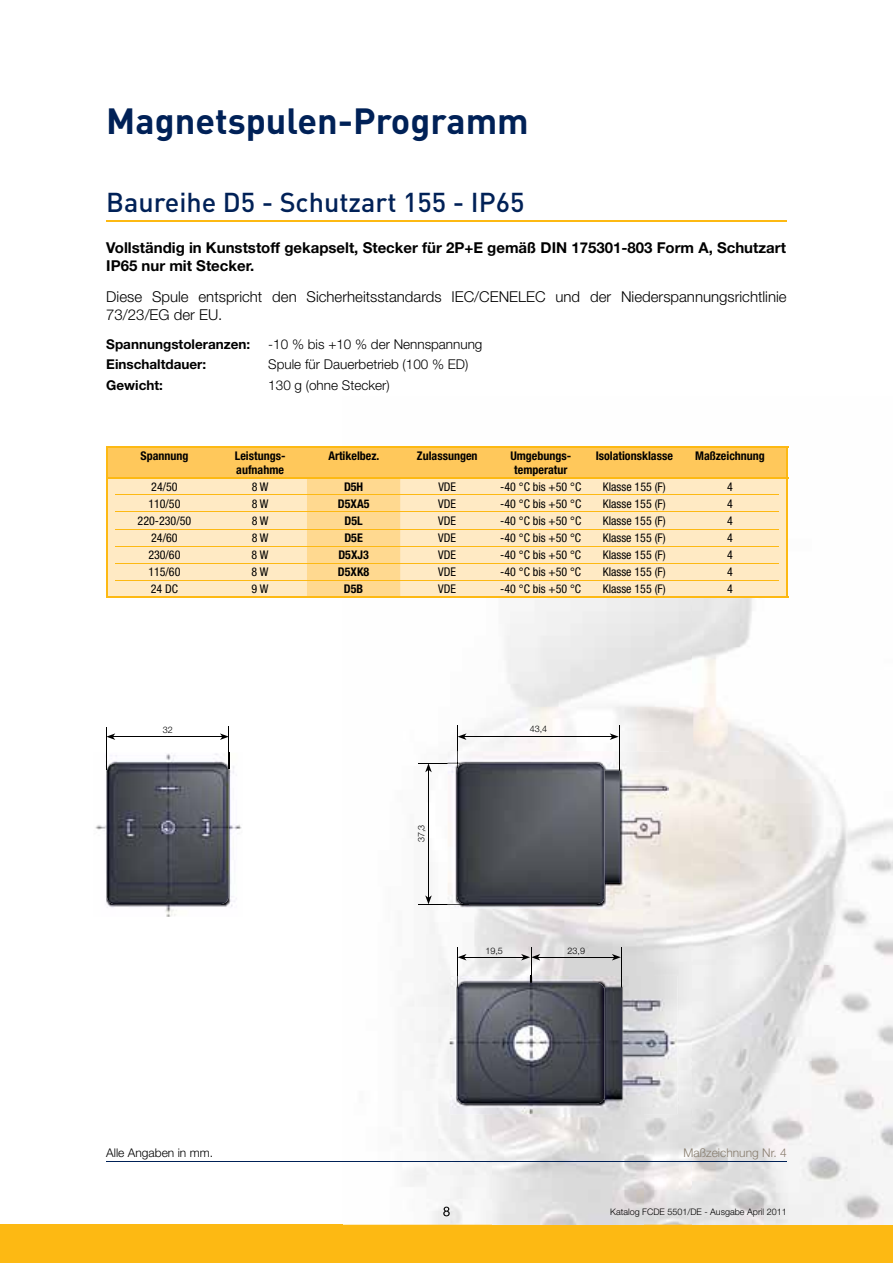
<style>
.page{position:relative;width:893px;height:1263px;background:#fff}
.page>*{position:absolute;margin:0;border:0;box-sizing:border-box;transform-origin:0 0}
.t1{font:700 36px "DINOT";color:#002157}
.t2{font:500 27px "DINOT";color:#002157}
.t3{font:300 15px/18px "Helvetica Neue LT Std";color:#000}
.t4{font:700 15px/18px "Helvetica Neue LT Std";color:#000}
.t5{font:300 13.5px "Helvetica Neue LT Std";color:#000}
.t6{font:700 13.5px "Helvetica Neue LT Std";color:#000}
.t7{font:condensed 12px "Helvetica Neue LT Std";color:#000}
.t8{font:700 condensed 12px/13.5px "Helvetica Neue LT Std";color:#000}
.t9{font:300 12px "Helvetica Neue LT Std";color:#000}
.t10{font:300 12px "Helvetica Neue LT Std";color:#887d6e}
.t11{font:300 9px "Helvetica Neue LT Std";color:#000}
</style>
<div class="page">
<div style="left:0;top:1225px;width:893px;height:38px;background:#fdb913"></div>
<img style="left:693px;top:446px;width:200px;height:779px">
<img style="left:493px;top:1114px;width:150px;height:111px">
<svg style="left:443px;top:1206px;width:7px;height:10px"></svg>
<hr style="left:418px;top:763px;width:42px;height:1px;background:#000">
<hr style="left:418px;top:904px;width:50px;height:1px;background:#000">
<hr style="left:106px;top:727px;width:1px;height:42px;background:#000">
<hr style="left:229px;top:727px;width:1px;height:42px;background:#000">
<img style="left:95px;top:753px;width:147px;height:164px">
<svg style="left:106px;top:753px;width:1px;height:16px"></svg>
<svg style="left:229px;top:753px;width:1px;height:16px"></svg>
<img style="left:107px;top:763px;width:122px;height:141px">
<img style="left:448px;top:751px;width:221px;height:158px">
<svg style="left:448px;top:904px;width:20px;height:1px"></svg>
<img style="left:457px;top:763px;width:147px;height:141px">
<img style="left:604px;top:770px;width:16px;height:113px">
<img style="left:450px;top:976px;width:227px;height:138px">
<img style="left:457px;top:982px;width:147px;height:122px">
<img style="left:604px;top:987px;width:18px;height:113px">
<hr style="left:113px;top:736px;width:109px;height:1px;background:#000">
<svg style="left:220px;top:733px;width:9px;height:7px"></svg>
<svg style="left:107px;top:733px;width:8px;height:7px"></svg>
<hr style="left:464px;top:736px;width:148px;height:1px;background:#000">
<svg style="left:610px;top:725px;width:10px;height:45px"></svg>
<svg style="left:448px;top:725px;width:18px;height:43px"></svg>
<hr style="left:428px;top:770px;width:1px;height:128px;background:#000">
<svg style="left:425px;top:895px;width:7px;height:9px"></svg>
<svg style="left:425px;top:764px;width:7px;height:8px"></svg>
<hr style="left:464px;top:957px;width:60px;height:1px;background:#000">
<svg style="left:457px;top:947px;width:9px;height:43px"></svg>
<hr style="left:538px;top:957px;width:76px;height:1px;background:#000">
<svg style="left:612px;top:947px;width:10px;height:40px"></svg>
<svg style="left:521px;top:947px;width:19px;height:35px"></svg>
<hr style="left:106px;top:220px;width:681px;height:2px;background:#fdb913">
<hr style="left:106px;top:1161px;width:681px;height:1px;background:#002157">
<svg style="left:106px;top:446px;width:682px;height:152px;background:#fedd9c"></svg>
<h1 class="t1" style="left:106px;top:96px;width:424px">Magnetspulen-Programm</h1>
<h2 class="t2" style="left:106px;top:184px;width:420px">Baureihe D5 - Schutzart 155 - IP65</h2>
<p class="t4" style="left:106px;top:238px;width:681px">Vollständig in kunststoff gekapselt, stecker für 2P+E gemäß Din 175301-803 Form A, schutzart iP65 nur mit stecker.</p>
<p class="t3" style="left:106px;top:287px;width:682px">Diese Spule entspricht den Sicherheitsstandards IEC/CENELEC und der Niederspannungsrichtlinie<br>73/23/EG der EU.</p>
<p class="t6" style="left:106px;top:336px;width:146px">spannungstoleranzen:</p>
<p class="t5" style="left:268px;top:336px;width:216px">-10 % bis +10 % der Nennspannung</p>
<p class="t6" style="left:106px;top:356px;width:101px">Einschaltdauer:</p>
<p class="t5" style="left:268px;top:356px;width:202px">Spule für Dauerbetrieb (100 % ED)</p>
<p class="t6" style="left:106px;top:377px;width:58px">Gewicht:</p>
<p class="t5" style="left:268px;top:377px;width:123px">130 g (ohne Stecker)</p>
<p class="t8" style="left:140px;top:449px;width:49px">Spannung</p>
<p class="t8" style="left:235px;top:449px;width:52px">Leistungs&shy;aufnahme</p>
<p class="t8" style="left:328px;top:449px;width:53px">Artikelbez.</p>
<p class="t8" style="left:417px;top:449px;width:62px">Zulassungen</p>
<p class="t8" style="left:510px;top:449px;width:62px;text-align:center">Umgebungs&shy;temperatur</p>
<p class="t8" style="left:596px;top:449px;width:79px">Isolationsklasse</p>
<p class="t8" style="left:695px;top:449px;width:71px">Maßzeichnung</p>
<p class="t7" style="left:151px;top:479px;width:28px">24/50</p>
<p class="t7" style="left:252px;top:479px;width:18px">8 W</p>
<p class="t8" style="left:344px;top:479px;width:21px">D5H</p>
<p class="t7" style="left:438px;top:479px;width:19px">VDE</p>
<p class="t7" style="left:500px;top:479px;width:82px">-40 °C bis +50 °C</p>
<p class="t7" style="left:603px;top:479px;width:65px">Klasse 155 (F)</p>
<p class="t7" style="left:727px;top:479px;width:7px">4</p>
<p class="t7" style="left:148px;top:496px;width:34px">110/50</p>
<p class="t7" style="left:252px;top:496px;width:18px">8 W</p>
<p class="t8" style="left:338px;top:497px;width:33px">D5XA5</p>
<p class="t7" style="left:438px;top:496px;width:19px">VDE</p>
<p class="t7" style="left:500px;top:496px;width:82px">-40 °C bis +50 °C</p>
<p class="t7" style="left:603px;top:496px;width:65px">Klasse 155 (F)</p>
<p class="t7" style="left:727px;top:496px;width:7px">4</p>
<p class="t7" style="left:138px;top:514px;width:55px">220-230/50</p>
<p class="t7" style="left:252px;top:514px;width:18px">8 W</p>
<p class="t8" style="left:345px;top:514px;width:20px">D5L</p>
<p class="t7" style="left:438px;top:514px;width:19px">VDE</p>
<p class="t7" style="left:500px;top:514px;width:82px">-40 °C bis +50 °C</p>
<p class="t7" style="left:603px;top:514px;width:65px">Klasse 155 (F)</p>
<p class="t7" style="left:727px;top:514px;width:7px">4</p>
<p class="t7" style="left:151px;top:531px;width:28px">24/60</p>
<p class="t7" style="left:252px;top:531px;width:18px">8 W</p>
<p class="t8" style="left:344px;top:531px;width:20px">D5E</p>
<p class="t7" style="left:438px;top:531px;width:19px">VDE</p>
<p class="t7" style="left:500px;top:531px;width:82px">-40 °C bis +50 °C</p>
<p class="t7" style="left:603px;top:531px;width:65px">Klasse 155 (F)</p>
<p class="t7" style="left:727px;top:531px;width:7px">4</p>
<p class="t7" style="left:148px;top:548px;width:34px">230/60</p>
<p class="t7" style="left:252px;top:548px;width:18px">8 W</p>
<p class="t8" style="left:338px;top:548px;width:32px">D5XJ3</p>
<p class="t7" style="left:438px;top:548px;width:19px">VDE</p>
<p class="t7" style="left:500px;top:548px;width:82px">-40 °C bis +50 °C</p>
<p class="t7" style="left:603px;top:548px;width:65px">Klasse 155 (F)</p>
<p class="t7" style="left:727px;top:548px;width:7px">4</p>
<p class="t7" style="left:148px;top:565px;width:34px">115/60</p>
<p class="t7" style="left:252px;top:565px;width:18px">8 W</p>
<p class="t8" style="left:338px;top:565px;width:33px">D5XK8</p>
<p class="t7" style="left:438px;top:565px;width:19px">VDE</p>
<p class="t7" style="left:500px;top:565px;width:82px">-40 °C bis +50 °C</p>
<p class="t7" style="left:603px;top:565px;width:65px">Klasse 155 (F)</p>
<p class="t7" style="left:727px;top:565px;width:7px">4</p>
<p class="t7" style="left:151px;top:582px;width:29px">24 DC</p>
<p class="t7" style="left:252px;top:582px;width:18px">9 W</p>
<p class="t8" style="left:344px;top:582px;width:21px">D5B</p>
<p class="t7" style="left:438px;top:582px;width:19px">VDE</p>
<p class="t7" style="left:500px;top:582px;width:82px">-40 °C bis +50 °C</p>
<p class="t7" style="left:603px;top:582px;width:65px">Klasse 155 (F)</p>
<p class="t7" style="left:727px;top:582px;width:7px">4</p>
<p class="t11" style="left:163px;top:724px;width:12px">32</p>
<p class="t11" style="left:530px;top:723px;width:19px">43,4</p>
<p class="t11" style="left:416px;top:842px;width:19px;rotate:-90deg">37,3</p>
<p class="t11" style="left:485px;top:945px;width:19px">19,5</p>
<p class="t11" style="left:568px;top:945px;width:19px">23,9</p>
<p class="t9" style="left:106px;top:1145px;width:108px">Alle Angaben in mm.</p>
<p class="t10" style="left:683px;top:1145px;width:105px">Maßzeichnung Nr. 4</p>
<p class="t11" style="left:610px;top:1206px;width:178px">Katalog FCDE 5501/DE - Ausgabe April 2011</p>
</div>
